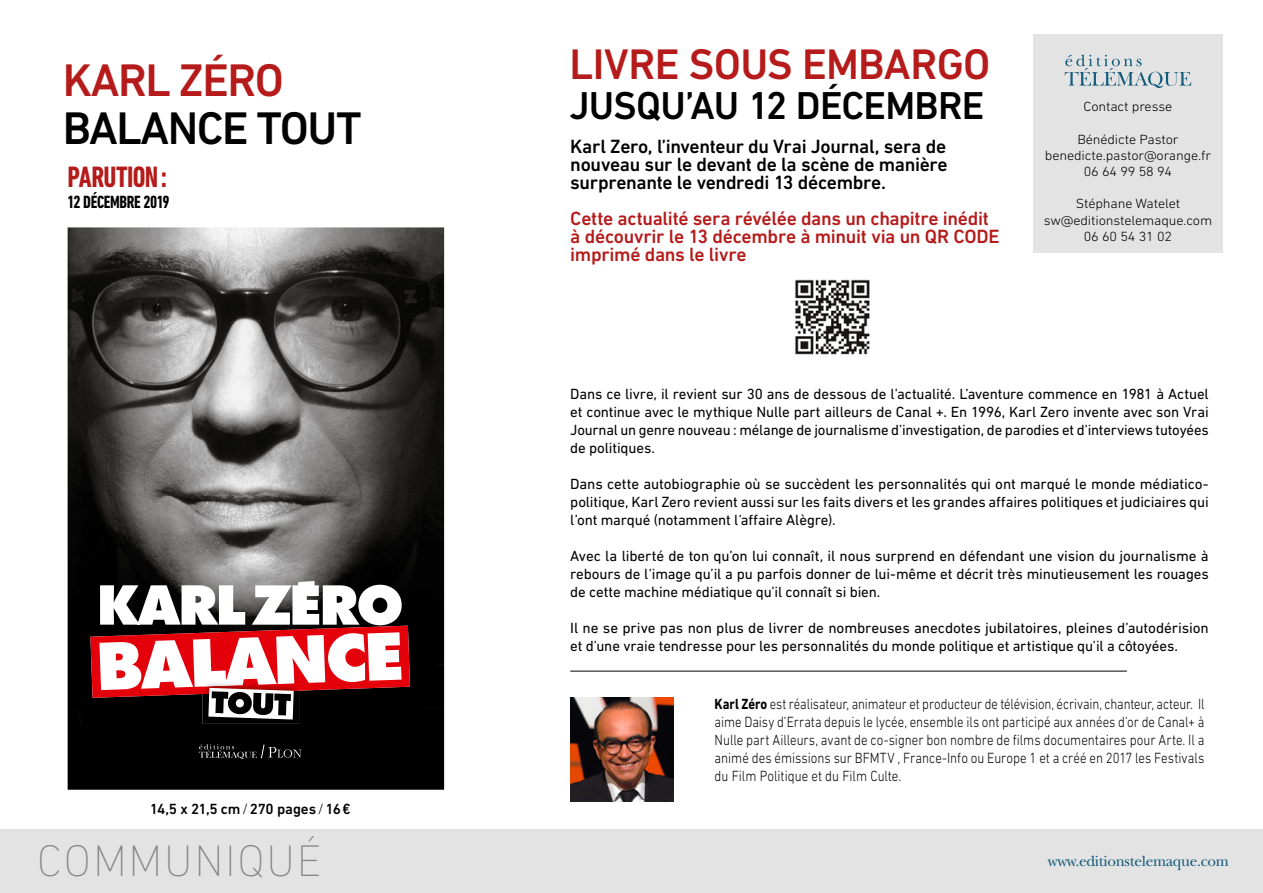
<style>
.page{position:relative;width:1263px;height:893px;background:#fff}
.page>*{position:absolute;margin:0;border:0;box-sizing:border-box;transform-origin:0 0}
.t1{font:500 46.5px "DIN Next LT Pro";letter-spacing:-.03em;color:#000}
.t2{font:500 46.5px "DIN Next LT Pro";letter-spacing:-.03em;color:#b51b1a}
.t3{font:200 45px "DIN Next LT Pro";letter-spacing:.04em;color:#868786}
.t4{font:500 43.5px "DIN Next LT Pro";letter-spacing:-.015em;color:#b51b1a}
.t5{font:500 39.6px "DIN Next LT Pro";letter-spacing:-.015em;color:#000}
.t6{font:700 condensed 30px "DIN Next LT Pro";letter-spacing:-.025em;color:#b51b1a;scale:.95 1}
.t7{font:500 19.5px/18px "DIN Next LT Pro";letter-spacing:-.015em;color:#000;text-align:justify}
.t8{font:500 19.5px/18px "DIN Next LT Pro";letter-spacing:-.015em;color:#b51b1a}
.t9{font:700 condensed 18px "DIN Next LT Pro";letter-spacing:-.025em;color:#000;scale:.95 1}
.t10{font:15.3px "New Baskerville Std";letter-spacing:-.02em;color:#135b7a}
.t11{font:15px/18px "DIN Next LT Pro";letter-spacing:-.01em;color:#000;text-align:justify}
.t12{font:300 15px/18px "DIN Next LT Pro";color:#000;text-align:justify;scale:.85 1}
.t13{font:500 15px "DIN Next LT Pro";letter-spacing:-.015em;color:#000}
.t14{font:300 13.5px/16.2px "DIN Next LT Pro";letter-spacing:-.01em;color:#000;text-align:center;scale:1.06 1}
.s1{font-weight:300}
.s2{font-weight:700}
</style>
<div class="page">
<div style="left:0;top:829px;width:1263px;height:64px;background:#e3e3e3"></div>
<img style="left:570px;top:698px;width:104px;height:103px">
<hr style="left:570px;top:671px;width:557px;height:1px;background:#000">
<img style="left:68px;top:227px;width:376px;height:563px">
<svg style="left:199px;top:744px;width:102px;height:15px"></svg>
<img style="left:203px;top:719px;width:96px;height:5px">
<svg style="left:90px;top:581px;width:320px;height:138px"></svg>
<div style="left:1033px;top:34px;width:190px;height:219px;background:#e3e3e3"></div>
<svg style="left:1065px;top:55px;width:126px;height:33px"></svg>
<img style="left:795px;top:279px;width:75px;height:76px">
<h1 class="t2" style="left:63px;top:53px;width:223px">KARL ZÉRO</h1>
<h1 class="t1" style="left:63px;top:101px;width:300px">BALANCE TOUT</h1>
<h3 class="t6" style="left:68px;top:160px;width:106px">PARUTION:</h3>
<p class="t9" style="left:68px;top:192px;width:109px">12 DÉCEMBRE 2019</p>
<p class="t13" style="left:150px;top:800px;width:202px">14,5 x 21,5 cm<span class="s1">/</span>270 pages<span class="s1">/</span>16€</p>
<h2 class="t3" style="left:37px;top:835px;width:286px">COMMUNIQUÉ</h2>
<h3 class="t4" style="left:570px;top:39px;width:422px">LIVRE SOUS EMBARGO</h3>
<h3 class="t5" style="left:570px;top:83px;width:416px">JUSQU’AU 12 DÉCEMBRE</h3>
<h3 class="t7" style="left:570px;top:138px;width:379px">Karl Zero, l’inventeur du Vrai Journal, sera de nouveau sur le devant de la scène de manière surprenante le vendredi 13 décembre.</h3>
<h3 class="t8" style="left:570px;top:210px;width:431px">Cette actualité sera révélée dans un chapitre inédit à découvrir le 13 décembre à minuit via un QR CODE imprimé dans le livre</h3>
<p class="t14" style="left:1083px;top:98px;width:85px">Contact presse</p>
<p class="t14" style="left:1045px;top:131px;width:158px">Bénédicte Pastor benedicte.pastor@orange.fr<br>06 64 99 58 94</p>
<p class="t14" style="left:1044px;top:196px;width:161px">Stéphane Watelet sw@editionstelemaque.com<br>06 60 54 31 02</p>
<p class="t11" style="left:570px;top:384px;width:640px">Dans ce livre, il revient sur 30 ans de dessous de l’actualité. L’aventure commence en 1981 à Actuel et continue avec le mythique Nulle part ailleurs de Canal +. En 1996, Karl Zero invente avec son Vrai Journal un genre nouveau : mélange de journalisme d’investigation, de parodies et d’interviews tutoyées de politiques.</p>
<p class="t11" style="left:570px;top:474px;width:640px">Dans cette autobiographie où se succèdent les personnalités qui ont marqué le monde médiatico&shy;politique, Karl Zero revient aussi sur les faits divers et les grandes affaires politiques et judiciaires qui l’ont marqué (notamment l’affaire Alègre).</p>
<p class="t11" style="left:570px;top:546px;width:640px">Avec la liberté de ton qu’on lui connaît, il nous surprend en défendant une vision du journalisme à rebours de l’image qu’il a pu parfois donner de lui-même et décrit très minutieusement les rouages de cette machine médiatique qu’il connaît si bien.</p>
<p class="t11" style="left:570px;top:618px;width:640px">Il ne se prive pas non plus de livrer de nombreuses anecdotes jubilatoires, pleines d’autodérision et d’une vraie tendresse pour les personnalités du monde politique et artistique qu’il a côtoyées.</p>
<p class="t12" style="left:715px;top:695px;width:578px"><span class="s2">Karl Zéro</span> est réalisateur, animateur et producteur de télévision, écrivain, chanteur, acteur. Il aime Daisy d’Errata depuis le lycée, ensemble ils ont participé aux années d’or de Canal+ à Nulle part Ailleurs, avant de co-signer bon nombre de films documentaires pour Arte. Il a animé des émissions sur BFMTV , France-Info ou Europe 1 et a créé en 2017 les Festivals du Film Politique et du Film Culte.</p>
<p class="t10" style="left:1048px;top:852px;width:183px">www.editionstelemaque.com</p>
</div>
